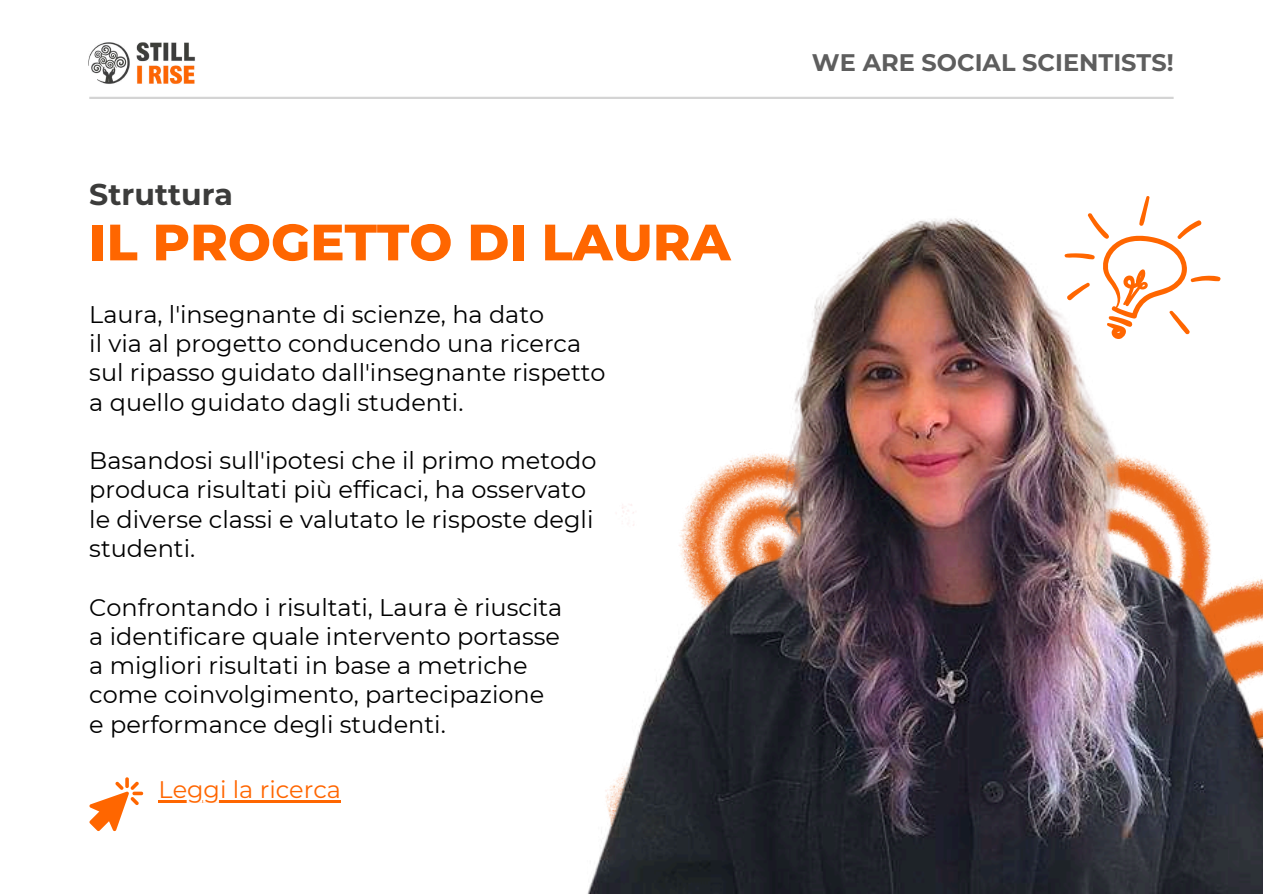
<style>
.page{position:relative;width:1263px;height:894px;background:#fff}
.page>*{position:absolute;margin:0;border:0;box-sizing:border-box;transform-origin:0 0}
.t1{font:800 51px "Montserrat";color:#f60}
.t2{font:700 30px "Montserrat";color:#3c3c3b}
.t3{font:24px/29.2px "Montserrat";color:#000}
.t4{font:700 24px "Montserrat";color:#5e5e5e}
.t5{font:24px "Montserrat";color:#f60}
</style>
<div class="page">
<img style="left:88px;top:42px;width:107px;height:42px">
<hr style="left:89px;top:97px;width:1085px;height:2px;background:#5e5e5e">
<img style="left:587px;top:218px;width:676px;height:675px">
<svg style="left:1063px;top:196px;width:159px;height:146px"></svg>
<svg style="left:89px;top:777px;width:54px;height:53px"></svg>
<hr style="left:159px;top:799px;width:182px;height:3px;background:#f60">
<p class="t2" style="left:89px;top:176px;width:145px">Struttura</p>
<h1 class="t1" style="left:89px;top:211px;width:643px">IL PROGETTO DI LAURA</h1>
<p class="t3" style="left:89px;top:299px;width:518px">Laura, l'insegnante di scienze, ha dato<br>il via al progetto conducendo una ricerca sul ripasso guidato dall'insegnante rispetto a quello guidato dagli studenti.</p>
<p class="t3" style="left:89px;top:446px;width:509px">Basandosi sull'ipotesi che il primo metodo produca risultati più efficaci, ha osservato le diverse classi e valutato le risposte degli studenti.</p>
<p class="t3" style="left:89px;top:592px;width:475px">Confrontando i risultati, Laura è riuscita a identificare quale intervento portasse a migliori risultati in base a metriche come coinvolgimento, partecipazione e performance degli studenti.</p>
<p class="t5" style="left:159px;top:774px;width:184px">Leggi la ricerca</p>
<p class="t4" style="left:812px;top:48px;width:363px">WE ARE SOCIAL SCIENTISTS!</p>
</div>
